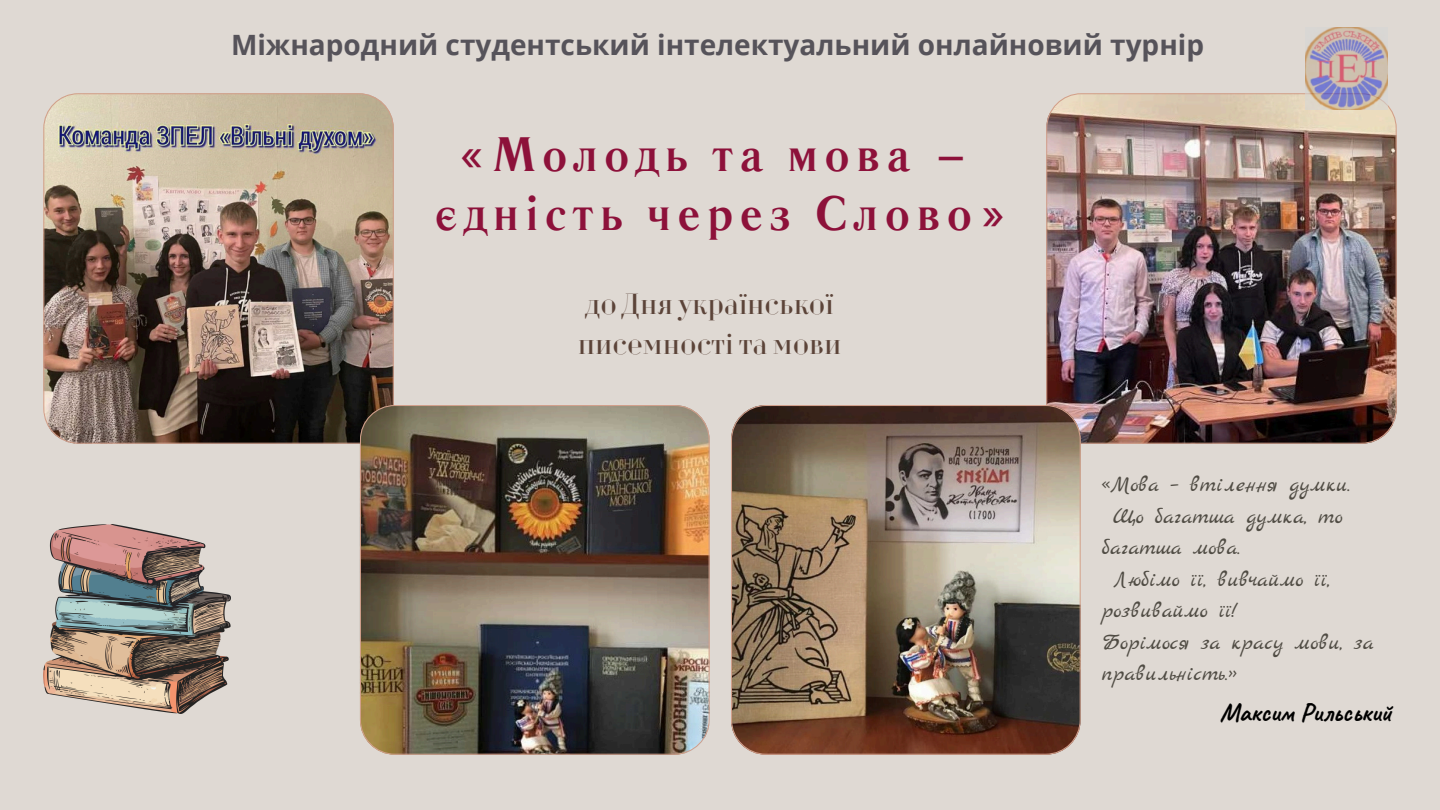
<style>
.page{position:relative;width:1440px;height:810px;background:#dfd9d3}
.page>*{position:absolute;margin:0;border:0;box-sizing:border-box;transform-origin:0 0}
.t1{font:700 48px/59.2px "Literaturnaya";letter-spacing:.13em;color:#8d113a;text-align:center}
.t2{font:29px/40.5px "Dita Sweet";color:#5c4439}
.t3{font:700 28px "Open Sans";color:#56535a}
.t4{font:700 26.1px "Caveat";color:#000}
.t5{font:22.6px/31.5px "Marck Script";color:#504c44}
</style>
<div class="page">
<img style="left:1046px;top:93px;width:351px;height:351px">
<img style="left:731px;top:405px;width:350px;height:350px">
<img style="left:43px;top:93px;width:351px;height:351px">
<img style="left:360px;top:405px;width:350px;height:350px">
<img style="left:43px;top:524px;width:188px;height:189px">
<img style="left:1306px;top:27px;width:82px;height:83px">
<h1 class="t3" style="left:231px;top:25px;width:975px">Міжнародний студентський інтелектуальний онлайновий турнір</h1>
<h3 class="t1" style="left:435px;top:126px;width:574px">«Молодь та мова – єдність через Слово»</h3>
<p class="t2" style="left:578px;top:283px;width:265px">до Дня української писемності та мови</p>
<p class="t5" style="left:1102px;top:470px;width:250px">«Мова – втілення думки.</p>
<p class="t5" style="left:1102px;top:501px;width:243px;text-indent:11px">Що багатша думка, то багатша мова.</p>
<p class="t5" style="left:1102px;top:564px;width:230px;text-indent:11px">Любімо її, вивчаймо її, розвиваймо її!</p>
<p class="t5" style="left:1102px;top:627px;width:274px">Борімося за красу мови, за правильність.»</p>
<p class="t4" style="left:1220px;top:696px;width:173px">Максим Рильський</p>
</div>
